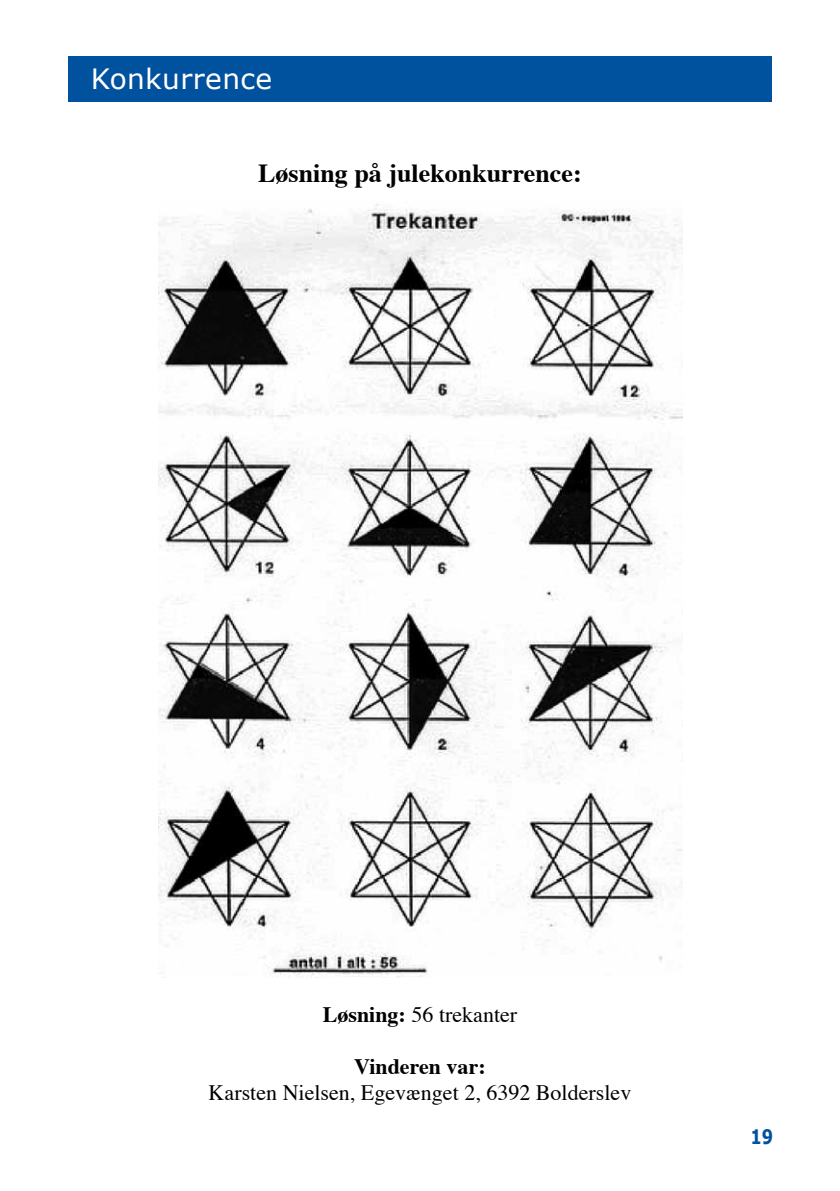
<style>
.page{position:relative;width:840px;height:1191px;background:#fff}
.page>*{position:absolute;margin:0;border:0;box-sizing:border-box;transform-origin:0 0}
.t1{font:28px "Verdana";letter-spacing:.015em;color:#fff}
.t2{font:700 26px "Times";color:#000}
.t3{font:22px "Times";color:#000}
.t4{font:700 22px "Times";color:#000}
.t5{font:700 20px "Verdana";color:#00519e;scale:.8 1}
.s1{font-weight:700}
</style>
<div class="page">
<div style="left:68px;top:57px;width:703px;height:45px;background:#00519e"></div>
<img style="left:158px;top:204px;width:524px;height:773px">
<p class="t1" style="left:91px;top:61px;width:183px">Konkurrence</p>
<p class="t2" style="left:258px;top:148px;width:325px">Løsning på julekonkurrence:</p>
<p class="t3" style="left:322px;top:994px;width:196px"><span class="s1">Løsning:</span> 56 trekanter</p>
<p class="t4" style="left:354px;top:1045px;width:133px">Vinderen var:</p>
<p class="t3" style="left:208px;top:1072px;width:424px">Karsten Nielsen, Egevænget 2, 6392 Bolderslev</p>
<p class="t5" style="left:750px;top:1123px;width:30px">19</p>
</div>
